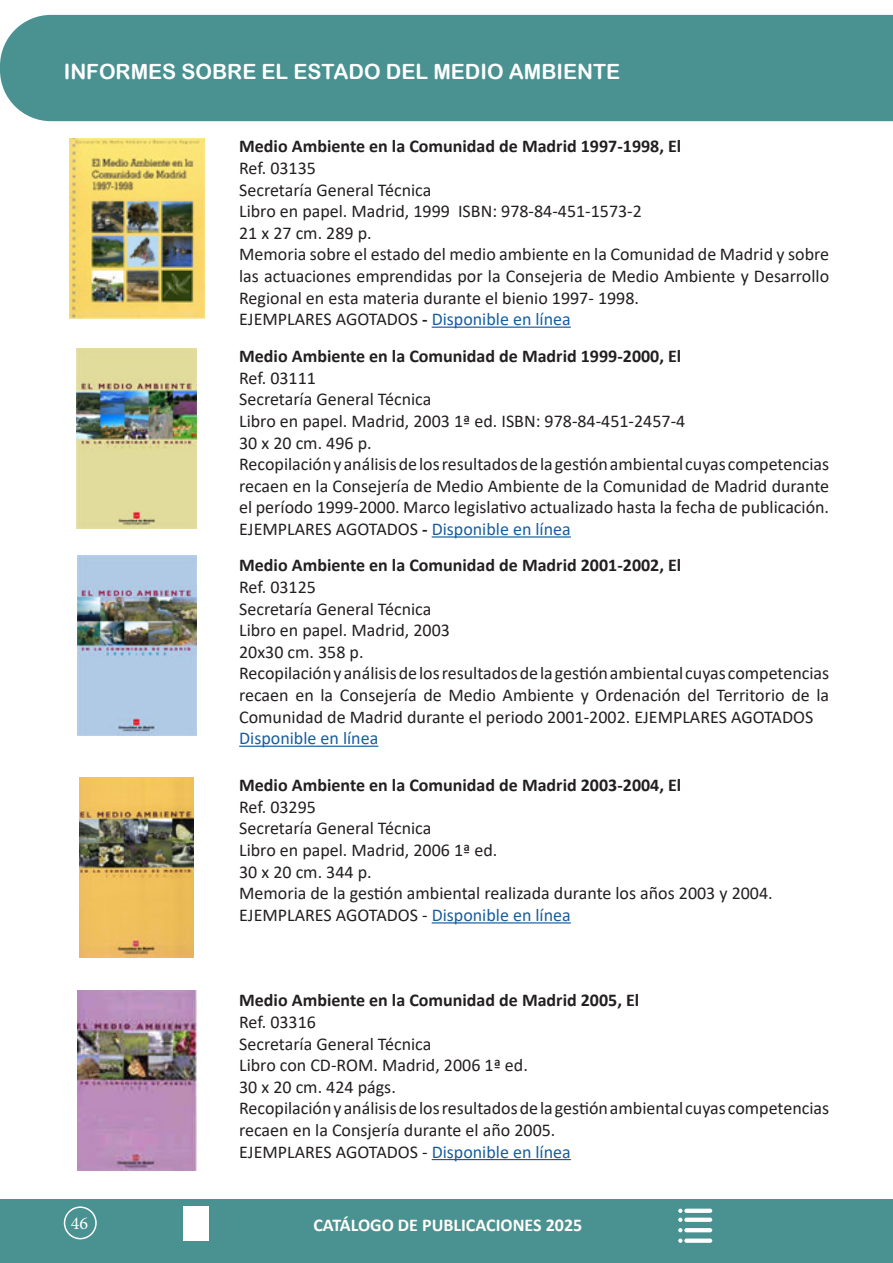
<style>
.page{position:relative;width:893px;height:1263px;background:#fff}
.page>*{position:absolute;margin:0;border:0;box-sizing:border-box;transform-origin:0 0}
.t1{font:21px "Arial Rounded MT Bold";color:#fff}
.t2{font:18px/21.6px "Calibri";color:#231f20;text-align:justify}
.t3{font:700 18px "Calibri";color:#231f20}
.t4{font:700 18px "Calibri";color:#fffefa}
.t5{font:18px "Calibri";color:#175d9e}
.t6{font:18px "Minion Pro";color:#fff}
.s1{font-weight:700}
.s2{color:#175d9e}
</style>
<div class="page">
<img style="left:70px;top:139px;width:134px;height:179px">
<img style="left:77px;top:349px;width:120px;height:179px">
<hr style="left:432px;top:327px;width:139px;height:1px;background:#175d9e">
<hr style="left:432px;top:536px;width:139px;height:2px;background:#175d9e">
<div style="left:0;top:1199px;width:893px;height:64px;background:#4a9191"></div>
<img style="left:80px;top:778px;width:114px;height:179px">
<img style="left:77px;top:991px;width:120px;height:179px">
<img style="left:77px;top:556px;width:119px;height:179px">
<hr style="left:239px;top:746px;width:139px;height:1px;background:#175d9e">
<hr style="left:432px;top:1159px;width:139px;height:1px;background:#175d9e">
<hr style="left:432px;top:922px;width:139px;height:1px;background:#175d9e">
<div style="left:0;top:15px;width:893px;height:106px;background:#4a9191"></div>
<div style="left:64px;top:64px;width:765px;height:52px;background:#4a9191"></div>
<div style="left:183px;top:1206px;width:25px;height:34px;background:#fff"></div>
<div style="left:684px;top:1208px;width:28px;height:5px;background:#fff;border-radius:2px"></div>
<div style="left:684px;top:1217px;width:28px;height:5px;background:#fff;border-radius:2px"></div>
<div style="left:684px;top:1238px;width:28px;height:5px;background:#fff;border-radius:2px"></div>
<svg style="left:684px;top:1228px;width:28px;height:4px"></svg>
<svg style="left:678px;top:1208px;width:4px;height:14px"></svg>
<svg style="left:678px;top:1228px;width:4px;height:4px"></svg>
<svg style="left:678px;top:1238px;width:4px;height:5px"></svg>
<div style="left:64px;top:1206px;width:33px;height:33px;border:2px solid #fff;border-radius:50%"></div>
<p class="t1" style="left:64px;top:59px;width:558px">INFORMES SOBRE EL ESTADO DEL MEDIO AMBIENTE</p>
<p class="t3" style="left:239px;top:134px;width:444px">Medio Ambiente en la Comunidad de Madrid 1997-1998, El</p>
<p class="t2" style="left:239px;top:157px;width:78px">Ref. 03135</p>
<p class="t2" style="left:239px;top:178px;width:194px">Secretaría General Técnica</p>
<p class="t2" style="left:239px;top:200px;width:404px">Libro en papel. Madrid, 1999 ISBN: 978-84-451-1573-2</p>
<p class="t2" style="left:239px;top:221px;width:134px">21 x 27 cm. 289 p.</p>
<p class="t2" style="left:239px;top:243px;width:591px">Memoria sobre el estado del medio ambiente en la Comunidad de Madrid y sobre las actuaciones emprendidas por la Consejeria de Medio Ambiente y Desarrollo Regional en esta materia durante el bienio 1997- 1998.</p>
<p class="t2" style="left:239px;top:308px;width:333px">EJEMPLARES AGOTADOS <span class="s1">-</span> <span class="s2">Disponible en línea</span></p>
<p class="t3" style="left:239px;top:343px;width:444px">Medio Ambiente en la Comunidad de Madrid 1999-2000, El</p>
<p class="t2" style="left:239px;top:366px;width:78px">Ref. 03111</p>
<p class="t2" style="left:239px;top:388px;width:194px">Secretaría General Técnica</p>
<p class="t2" style="left:239px;top:410px;width:448px">Libro en papel. Madrid, 2003 1ª ed. ISBN: 978-84-451-2457-4</p>
<p class="t2" style="left:239px;top:431px;width:134px">30 x 20 cm. 496 p.</p>
<p class="t2" style="left:239px;top:453px;width:591px">Recopilación y análisis de los resultados de la gestión ambiental cuyas competencias recaen en la Consejería de Medio Ambiente de la Comunidad de Madrid durante el período 1999-2000. Marco legislativo actualizado hasta la fecha de publicación.</p>
<p class="t2" style="left:239px;top:518px;width:333px">EJEMPLARES AGOTADOS <span class="s1">-</span> <span class="s2">Disponible en línea</span></p>
<p class="t3" style="left:239px;top:553px;width:444px">Medio Ambiente en la Comunidad de Madrid 2001-2002, El</p>
<p class="t2" style="left:239px;top:576px;width:78px">Ref. 03125</p>
<p class="t2" style="left:239px;top:597px;width:194px">Secretaría General Técnica</p>
<p class="t2" style="left:239px;top:619px;width:212px">Libro en papel. Madrid, 2003</p>
<p class="t2" style="left:239px;top:640px;width:126px">20x30 cm. 358 p.</p>
<p class="t2" style="left:239px;top:662px;width:591px">Recopilación y análisis de los resultados de la gestión ambiental cuyas competencias recaen en la Consejería de Medio Ambiente y Ordenación del Territorio de la Comunidad de Madrid durante el periodo 2001-2002. EJEMPLARES AGOTADOS</p>
<p class="t5" style="left:239px;top:726px;width:141px">Disponible en línea</p>
<p class="t3" style="left:239px;top:772px;width:444px">Medio Ambiente en la Comunidad de Madrid 2003-2004, El</p>
<p class="t2" style="left:239px;top:796px;width:78px">Ref. 03295</p>
<p class="t2" style="left:239px;top:817px;width:194px">Secretaría General Técnica</p>
<p class="t2" style="left:239px;top:839px;width:260px">Libro en papel. Madrid, 2006 1ª ed.</p>
<p class="t2" style="left:239px;top:860px;width:134px">30 x 20 cm. 344 p.</p>
<p class="t2" style="left:239px;top:882px;width:535px">Memoria de la gestión ambiental realizada durante los años 2003 y 2004.</p>
<p class="t2" style="left:239px;top:904px;width:333px">EJEMPLARES AGOTADOS - <span class="s2">Disponible en línea</span></p>
<p class="t6" style="left:71px;top:1211px;width:19px">46</p>
<p class="t3" style="left:239px;top:987px;width:402px">Medio Ambiente en la Comunidad de Madrid 2005, El</p>
<p class="t2" style="left:239px;top:1011px;width:78px">Ref. 03316</p>
<p class="t2" style="left:239px;top:1032px;width:194px">Secretaría General Técnica</p>
<p class="t2" style="left:239px;top:1054px;width:290px">Libro con CD-ROM. Madrid, 2006 1ª ed.</p>
<p class="t2" style="left:239px;top:1075px;width:158px">30 x 20 cm. 424 págs.</p>
<p class="t2" style="left:239px;top:1097px;width:591px">Recopilación y análisis de los resultados de la gestión ambiental cuyas competencias recaen en la Consjería durante el año 2005.</p>
<p class="t2" style="left:239px;top:1140px;width:333px">EJEMPLARES AGOTADOS - <span class="s2">Disponible en línea</span></p>
<p class="t4" style="left:313px;top:1212px;width:270px">CATÁLOGO DE PUBLICACIONES 2025</p>
</div>
